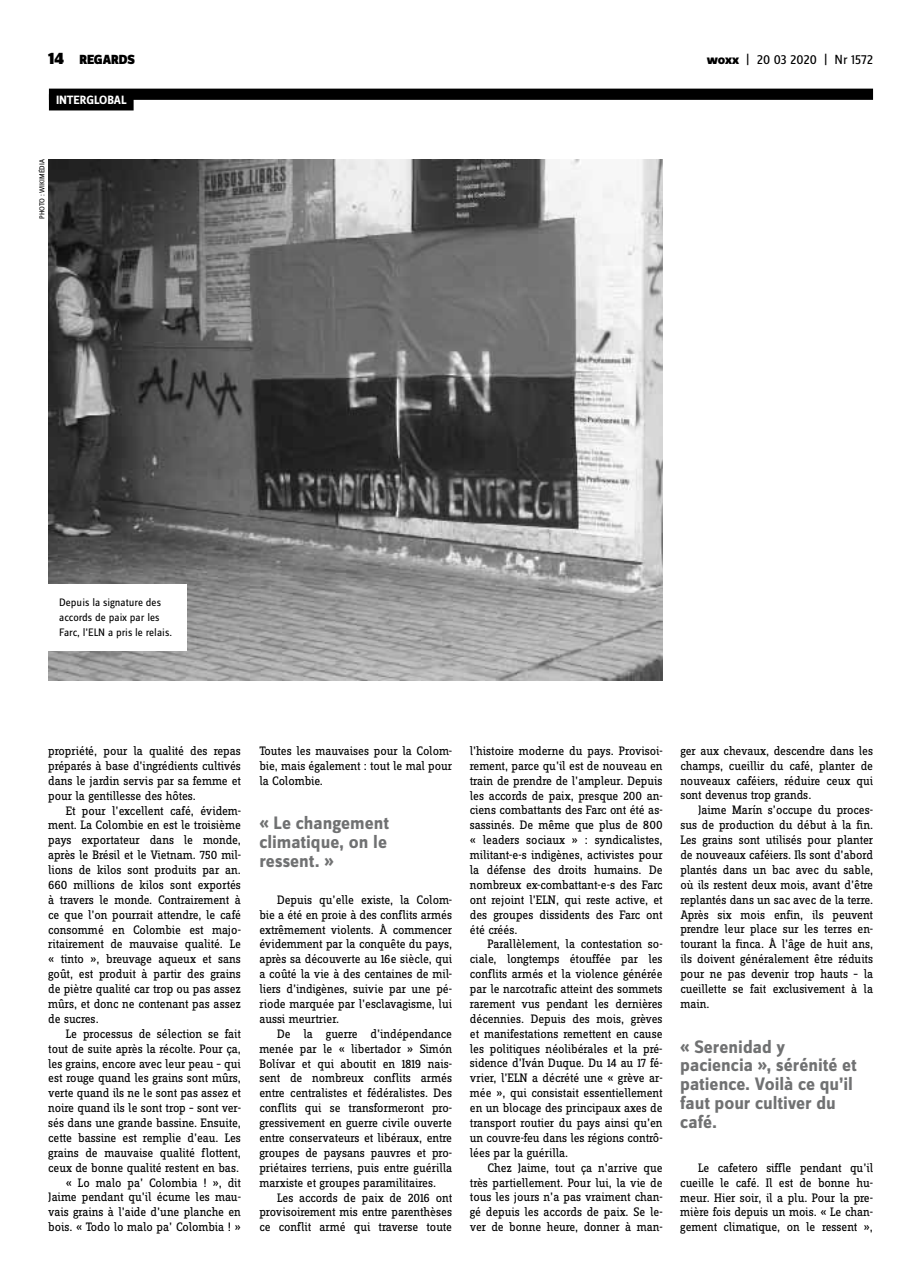
<style>
.page{position:relative;width:922px;height:1276px;background:#fff}
.page>*{position:absolute;margin:0;border:0;box-sizing:border-box;transform-origin:0 0}
.t1{font:700 18.75px/18.8px "Zine Sans Dis";color:#707172;text-align:justify}
.t2{font:13.75px "Zine Sans Dis";color:#000}
.t3{font:900 13.75px "Zine Sans Dis";letter-spacing:-.01em;color:#000}
.t4{font:12.75px/14.9px "Zine Slab Dis";color:#000;text-align:justify}
.t5{font:700 12.5px "Zine Sans Dis";letter-spacing:-.005em;color:#fff}
.t6{font:11.25px/14.9px "Zine Sans Dis";color:#000}
.t7{font:7.5px "Zine Sans Dis";color:#000}
.s1{font-size:17.5px}
.s2{font-weight:800}
</style>
<div class="page">
<div style="left:49px;top:89px;width:823px;height:11px;background:#000"></div>
<div style="left:49px;top:94px;width:85px;height:16px;background:#000"></div>
<img style="left:49px;top:159px;width:613px;height:521px">
<div style="left:45px;top:583px;width:141px;height:67px;background:#fff"></div>
<p class="t3" style="left:48px;top:52px;width:88px"><span class="s1">14</span> REGARDS</p>
<p class="t2" style="left:706px;top:53px;width:168px"><span class="s2">woxx</span> | 20 03 2020 | Nr 1572</p>
<p class="t5" style="left:56px;top:93px;width:72px">INTERGLOBAL</p>
<p class="t7" style="left:39px;top:219px;width:61px;rotate:-90deg">Photo : Wikim édia</p>
<p class="t6" style="left:59px;top:596px;width:114px">Depuis la signature des accords de paix par les<br>Farc, l’ELN a pris le relais.</p>
<p class="t4" style="left:48px;top:744px;width:194px">propriété, pour la qualité des repas préparés à base d’ingrédients cultivés dans le jardin servis par sa femme et pour la gentillesse des hôtes.</p>
<p class="t4" style="left:48px;top:803px;width:194px;text-indent:18px">Et pour l’excellent café, évidem&shy;ment. La Colombie en est le troisième pays exportateur dans le monde, après le Brésil et le Vietnam. 750 mil&shy;lions de kilos sont produits par an.<br>660 millions de kilos sont exportés à travers le monde. Contrairement à ce que l’on pourrait attendre, le café consommé en Colombie est majo&shy;ritairement de mauvaise qualité. Le « tinto », breuvage aqueux et sans goût, est produit à partir des grains de piètre qualité car trop ou pas assez mûrs, et donc ne contenant pas assez de sucres.</p>
<p class="t4" style="left:48px;top:1026px;width:194px;text-align:right">Le processus de sélection se fait tout de suite après la récolte. Pour ça, les grains, encore avec leur peau – qui est rouge quand les grains sont mûrs, verte quand ils ne le sont pas assez et noire quand ils le sont trop – sont ver&shy;sés dans une grande bassine. Ensuite, cette bassine est remplie d’eau. Les grains de mauvaise qualité flottent, ceux de bonne qualité restent en bas. « Lo malo pa’ Colombia ! », dit Jaime pendant qu’il écume les mau&shy;vais grains à l’aide d’une planche en bois. « Todo lo malo pa’ Colombia ! »</p>
<p class="t4" style="left:259px;top:744px;width:194px">Toutes les mauvaises pour la Colom&shy;bie, mais également : tout le mal pour la Colombie.</p>
<h1 class="t1" style="left:259px;top:815px;width:131px">« Le changement climatique, on le ressent. »</h1>
<p class="t4" style="left:259px;top:892px;width:194px;text-indent:18px">Depuis qu’elle existe, la Colom&shy;bie a été en proie à des conflits armés extrêmement violents. À commencer évidemment par la conquête du pays, après sa découverte au 16e siècle, qui a coûté la vie à des centaines de mil&shy;liers d’indigènes, suivie par une pé&shy;riode marquée par l’esclavagisme, lui aussi meurtrier.</p>
<p class="t4" style="left:259px;top:1026px;width:194px;text-indent:18px">De la guerre d’indépendance menée par le « libertador » Simón Bolívar et qui aboutit en 1819 nais&shy;sent de nombreux conflits armés entre centralistes et fédéralistes. Des conflits qui se transformeront pro&shy;gressivement en guerre civile ouverte entre conservateurs et libéraux, entre groupes de paysans pauvres et pro&shy;priétaires terriens, puis entre guérilla marxiste et groupes paramilitaires.</p>
<p class="t4" style="left:259px;top:1190px;width:194px;text-indent:18px">Les accords de paix de 2016 ont provisoirement mis entre parenthèses ce conflit armé qui traverse toute</p>
<p class="t4" style="left:470px;top:744px;width:194px">l’histoire moderne du pays. Provisoi&shy;rement, parce qu’il est de nouveau en train de prendre de l’ampleur. Depuis les accords de paix, presque 200 an&shy;ciens combattants des Farc ont été as&shy;sassinés. De même que plus de 800 « leaders sociaux » : syndicalistes, militant-e-s indigènes, activistes pour la défense des droits humains. De nombreux ex-combattant-e-s des Farc ont rejoint l’ELN, qui reste active, et des groupes dissidents des Farc ont été créés.</p>
<p class="t4" style="left:470px;top:937px;width:194px;text-indent:18px">Parallèlement, la contestation so&shy;ciale, longtemps étouffée par les conflits armés et la violence générée par le narcotrafic atteint des sommets rarement vus pendant les dernières décennies. Depuis des mois, grèves et manifestations remettent en cause les politiques néolibérales et la pré&shy;sidence d’Iván Duque. Du 14 au 17 fé&shy;vrier, l’ELN a décrété une « grève ar&shy;mée », qui consistait essentiellement en un blocage des principaux axes de transport routier du pays ainsi qu’en un couvre-feu dans les régions contrô&shy;lées par la guérilla.</p>
<p class="t4" style="left:470px;top:1160px;width:194px;text-indent:18px">Chez Jaime, tout ça n’arrive que très partiellement. Pour lui, la vie de tous les jours n’a pas vraiment chan&shy;gé depuis les accords de paix. Se le&shy;ver de bonne heure, donner à man-</p>
<p class="t4" style="left:680px;top:743px;width:194px">ger aux chevaux, descendre dans les champs, cueillir du café, planter de nouveaux caféiers, réduire ceux qui sont devenus trop grands.</p>
<p class="t4" style="left:680px;top:803px;width:194px;text-indent:18px">Jaime Marín s’occupe du proces&shy;sus de production du début à la fin.<br>Les grains sont utilisés pour planter de nouveaux caféiers. Ils sont d’abord plantés dans un bac avec du sable, où ils restent deux mois, avant d’être replantés dans un sac avec de la terre.<br>Après six mois enfin, ils peuvent prendre leur place sur les terres en&shy;tourant la finca. À l’âge de huit ans, ils doivent généralement être réduits pour ne pas devenir trop hauts – la cueillette se fait exclusivement à la main.</p>
<h1 class="t1" style="left:680px;top:1038px;width:178px;text-align:left">« Serenidad y paciencia », sérénité et patience. Voilà ce qu’il faut pour cultiver du café.</h1>
<p class="t4" style="left:680px;top:1160px;width:194px;text-indent:18px">Le cafetero siffle pendant qu’il cueille le café. Il est de bonne hu&shy;meur. Hier soir, il a plu. Pour la pre&shy;mière fois depuis un mois. « Le chan&shy;gement climatique, on le ressent »,</p>
</div>
